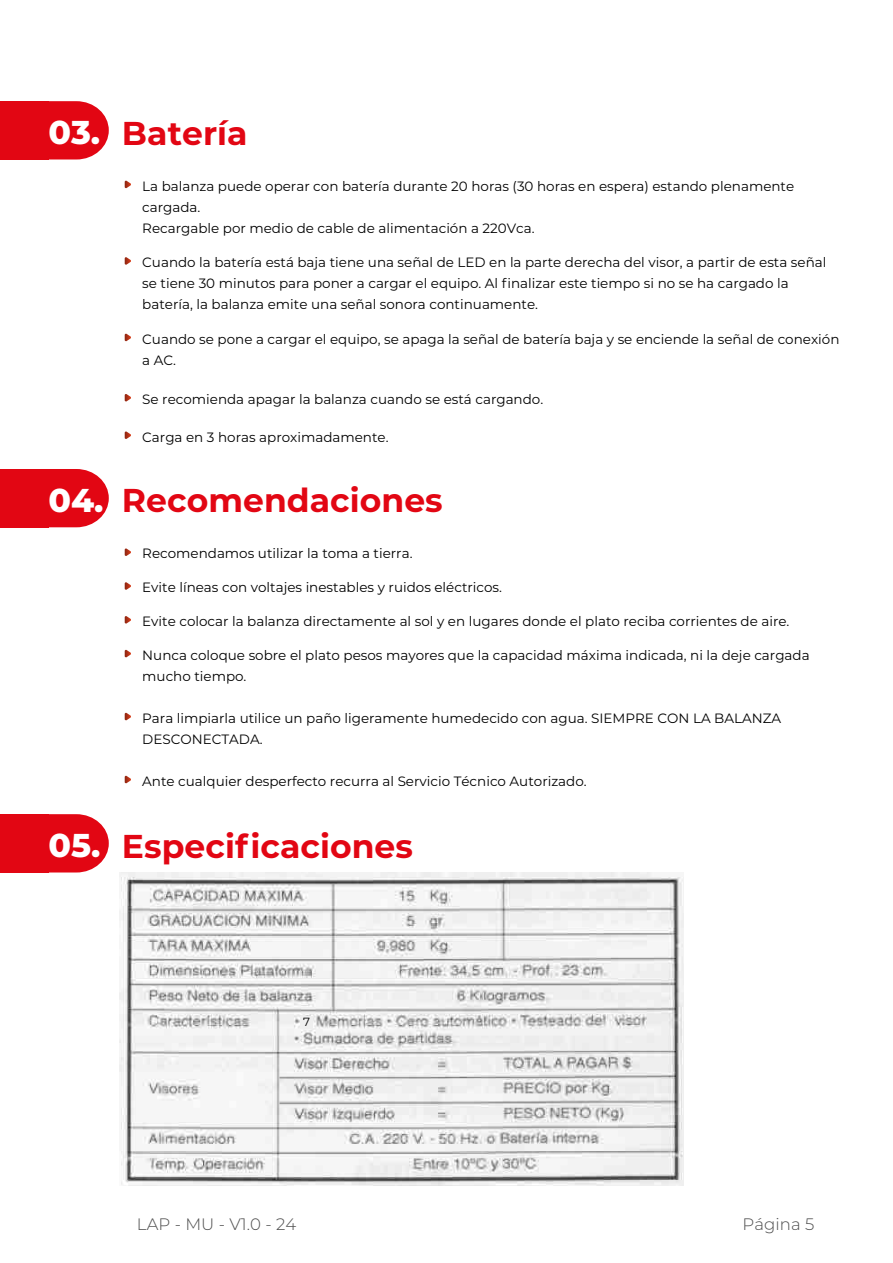
<style>
.page{position:relative;width:893px;height:1263px;background:#fff}
.page>*{position:absolute;margin:0;border:0;box-sizing:border-box;transform-origin:0 0}
.t1{font:700 33px "Montserrat";color:#e20613}
.t2{font:300 16.5px "Montserrat";letter-spacing:.005em;color:#4d4d4d}
.t3{font:13.5px/21px "Montserrat";color:#000}
.t4{font:11.85px "Montserrat";color:#000}
.s1{font-weight:800;color:#fff}
</style>
<div class="page">
<svg style="left:125px;top:181px;width:6px;height:8px"></svg>
<svg style="left:48px;top:101px;width:61px;height:58px;background:#e5232e"></svg>
<div style="left:0;top:101px;width:48px;height:58px;background:#e20613"></div>
<svg style="left:125px;top:257px;width:6px;height:8px"></svg>
<svg style="left:125px;top:334px;width:6px;height:8px"></svg>
<svg style="left:125px;top:394px;width:6px;height:8px"></svg>
<svg style="left:125px;top:431px;width:6px;height:8px"></svg>
<svg style="left:48px;top:469px;width:61px;height:58px;background:#e5222e"></svg>
<div style="left:0;top:469px;width:48px;height:58px;background:#e20613"></div>
<svg style="left:125px;top:548px;width:6px;height:8px"></svg>
<svg style="left:125px;top:582px;width:6px;height:8px"></svg>
<svg style="left:125px;top:616px;width:6px;height:8px"></svg>
<svg style="left:125px;top:650px;width:6px;height:8px"></svg>
<svg style="left:125px;top:713px;width:6px;height:8px"></svg>
<svg style="left:125px;top:776px;width:6px;height:8px"></svg>
<svg style="left:48px;top:814px;width:61px;height:58px;background:#e5232e"></svg>
<div style="left:0;top:814px;width:48px;height:58px;background:#e20613"></div>
<img style="left:119px;top:872px;width:564px;height:313px">
<div style="left:300px;top:1016px;width:13px;height:13px;background:#efefef"></div>
<h1 class="t1" style="left:48px;top:109px;width:201px"><span class="s1">03.</span> Batería</h1>
<p class="t3" style="left:142px;top:175px;width:653px">La balanza puede operar con batería durante 20 horas (30 horas en espera) estando plenamente cargada.<br>Recargable por medio de cable de alimentación a 220Vca.</p>
<p class="t3" style="left:142px;top:251px;width:686px">Cuando la batería está baja tiene una señal de LED en la parte derecha del visor, a partir de esta señal se tiene 30 minutos para poner a cargar el equipo. Al finalizar este tiempo si no se ha cargado la batería, la balanza emite una señal sonora continuamente.</p>
<p class="t3" style="left:142px;top:328px;width:699px">Cuando se pone a cargar el equipo, se apaga la señal de batería baja y se enciende la señal de conexión a AC.</p>
<p class="t3" style="left:142px;top:388px;width:402px">Se recomienda apagar la balanza cuando se está cargando.</p>
<p class="t3" style="left:142px;top:426px;width:248px">Carga en 3 horas aproximadamente.</p>
<h1 class="t1" style="left:48px;top:477px;width:396px"><span class="s1">04.</span> Recomendaciones</h1>
<p class="t3" style="left:142px;top:543px;width:272px">Recomendamos utilizar la toma a tierra.</p>
<p class="t3" style="left:142px;top:576px;width:361px">Evite líneas con voltajes inestables y ruidos eléctricos.</p>
<p class="t3" style="left:142px;top:610px;width:649px">Evite colocar la balanza directamente al sol y en lugares donde el plato reciba corrientes de aire.</p>
<p class="t3" style="left:142px;top:644px;width:669px">Nunca coloque sobre el plato pesos mayores que la capacidad máxima indicada, ni la deje cargada mucho tiempo.</p>
<p class="t3" style="left:142px;top:707px;width:640px">Para limpiarla utilice un paño ligeramente humedecido con agua. SIEMPRE CON LA BALANZA<br>DESCONECTADA.</p>
<p class="t3" style="left:142px;top:770px;width:446px">Ante cualquier desperfecto recurra al Servicio Técnico Autorizado.</p>
<h1 class="t1" style="left:48px;top:822px;width:366px"><span class="s1">05.</span> Especificaciones</h1>
<p class="t4" style="left:303px;top:1013px;width:8px">7</p>
<p class="t2" style="left:137px;top:1213px;width:161px">LAP - MU - V1.0 - 24</p>
<p class="t2" style="left:742px;top:1213px;width:73px">Página 5</p>
</div>
